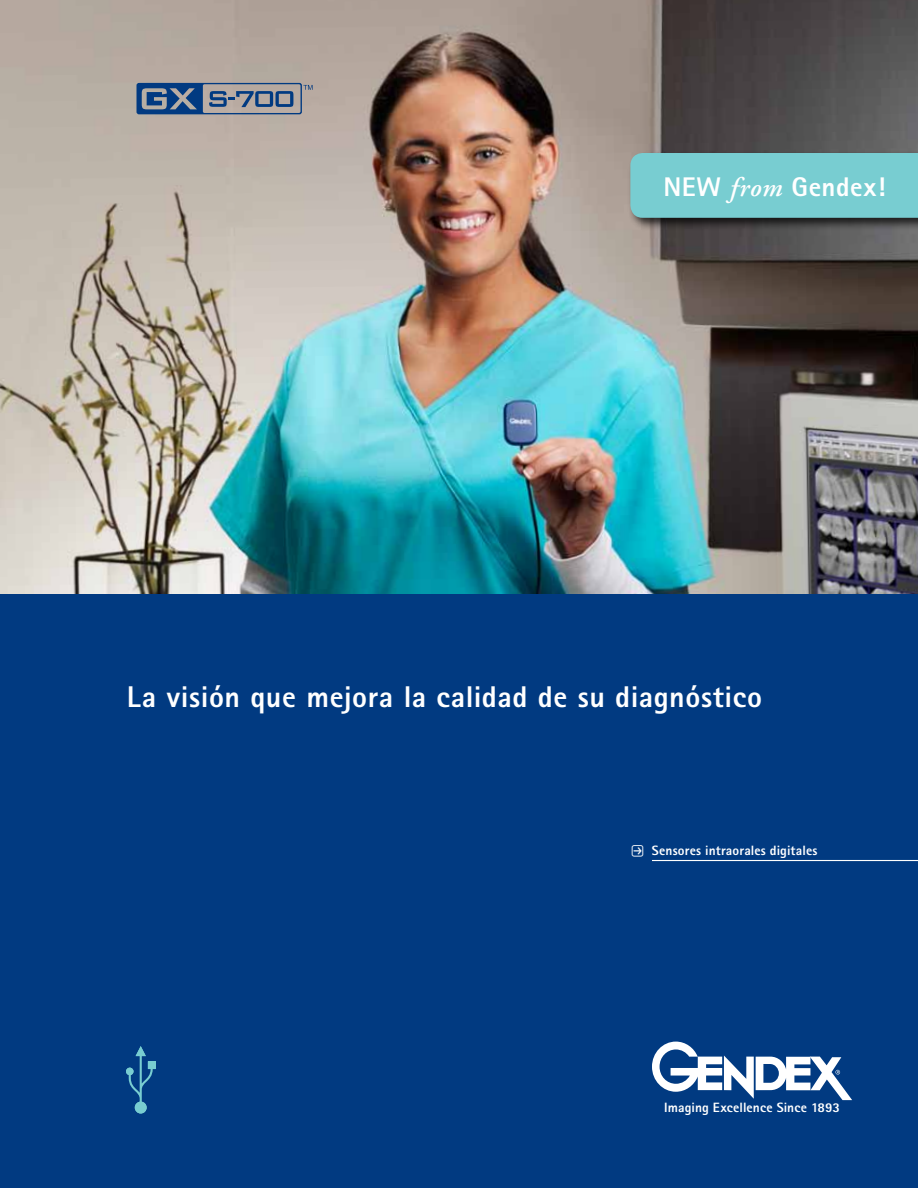
<style>
.page{position:relative;width:918px;height:1188px;background:#fff}
.page>*{position:absolute;margin:0;border:0;box-sizing:border-box;transform-origin:0 0}
.t1{font:800 30px "Rotis Sans Serif";letter-spacing:.02em;color:#fff}
.t2{font:800 27px "Rotis Sans Serif";letter-spacing:.015em;color:#fff}
.t3{font:800 13.5px "Rotis Sans Serif";letter-spacing:.005em;color:#fff}
.s1{font-family:"Adobe Garamond";font-weight:600;font-style:italic}
.s2{font-family:"Button Bonus Rounded Positive";font-weight:400;font-size:14.25px}
</style>
<div class="page">
<img style="left:0;top:0;width:918px;height:594px">
<div style="left:0;top:594px;width:918px;height:594px;background:#013a81"></div>
<hr style="left:652px;top:860px;width:266px;height:1px;background:#fff">
<svg style="left:652px;top:1042px;width:200px;height:58px"></svg>
<svg style="left:137px;top:83px;width:176px;height:31px;background:#687993"></svg>
<svg style="left:126px;top:1046px;width:30px;height:68px"></svg>
<div style="left:628px;top:150px;width:290px;height:82px;background:#000;opacity:.75"></div>
<div style="left:630px;top:153px;width:288px;height:65px;background:#78cdd1"></div>
<h2 class="t2" style="left:663px;top:170px;width:224px">NEW <span class="s1">from</span> Gendex!</h2>
<h1 class="t1" style="left:127px;top:678px;width:637px">La visión que mejora la calidad de su diagnóstico</h1>
<p class="t3" style="left:630px;top:841px;width:189px"><span class="s2">P</span> Sensores intraorales digitales</p>
<p class="t3" style="left:664px;top:1099px;width:177px">Imaging Excellence Since 1893</p>
</div>
